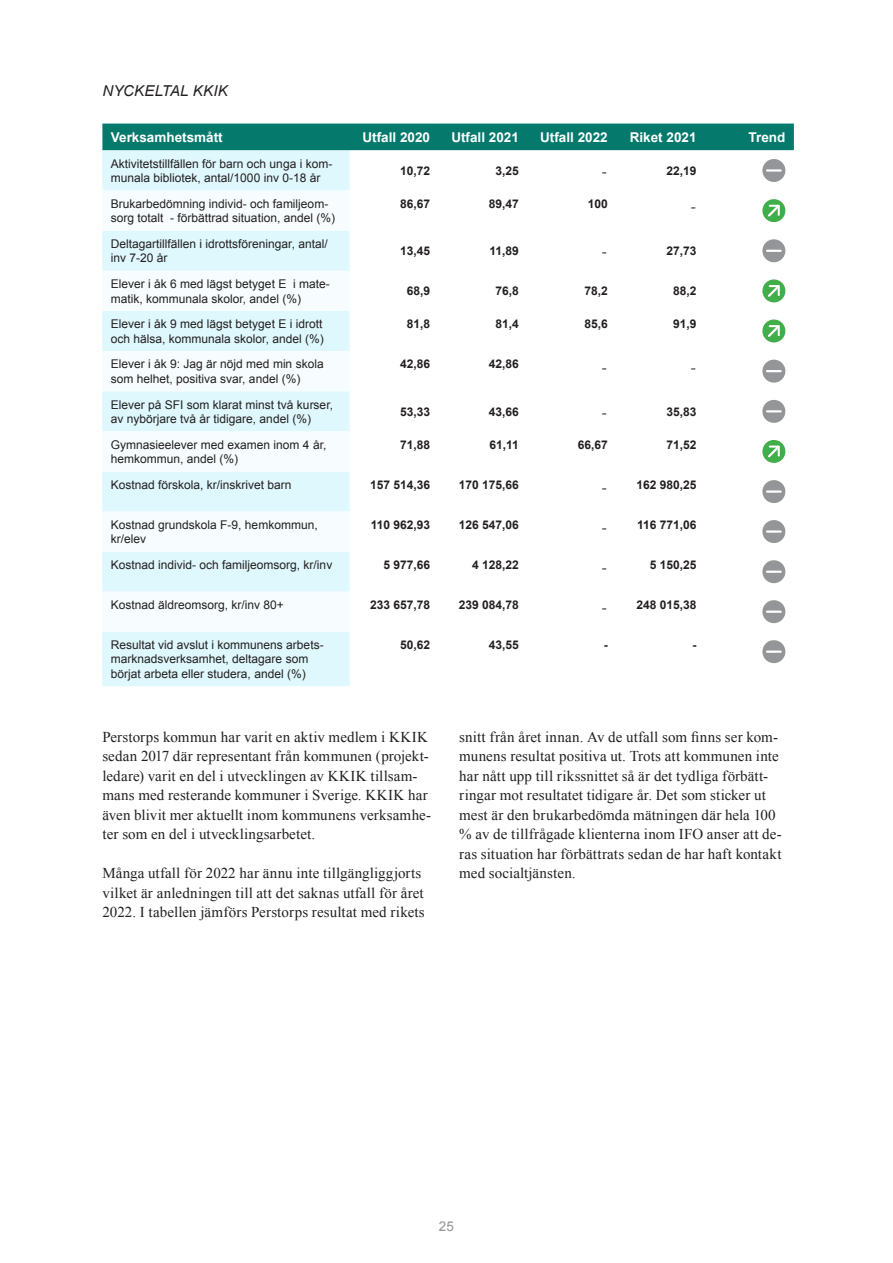
<style>
.page{position:relative;width:893px;height:1263px;background:#fff}
.page>*{position:absolute;margin:0;border:0;box-sizing:border-box;transform-origin:0 0}
.t1{font:18px "Minion Pro";color:#231f20}
.t2{font:15px/19.5px "Times New Roman";letter-spacing:.01em;color:#231f20}
.t3{font:italic 15px "Arial";letter-spacing:.015em;color:#231f20}
.t4{font:700 13.5px "Arial";color:#fff}
.t5{font:13.5px "Arial";color:#939598}
.t6{font:12px/14.4px "Arial";color:#231f20}
.t7{font:700 12px "Arial";color:#231f20}
.s1{font-family:"Minion Pro";font-weight:400;font-size:18px}
</style>
<div class="page">
<div style="left:102px;top:124px;width:692px;height:26px;background:#06796d"></div>
<div style="left:102px;top:150px;width:248px;height:536px;background:#def8fd"></div>
<svg style="left:102px;top:191px;width:248px;height:441px"></svg>
<svg style="left:762px;top:159px;width:23px;height:23px"></svg>
<svg style="left:762px;top:199px;width:24px;height:24px"></svg>
<svg style="left:762px;top:239px;width:23px;height:23px"></svg>
<svg style="left:762px;top:279px;width:24px;height:24px"></svg>
<svg style="left:762px;top:319px;width:24px;height:24px"></svg>
<svg style="left:762px;top:360px;width:23px;height:23px"></svg>
<svg style="left:762px;top:400px;width:23px;height:23px"></svg>
<svg style="left:762px;top:440px;width:24px;height:23px"></svg>
<svg style="left:762px;top:480px;width:23px;height:23px"></svg>
<svg style="left:762px;top:520px;width:23px;height:23px"></svg>
<svg style="left:762px;top:560px;width:23px;height:23px"></svg>
<svg style="left:762px;top:600px;width:23px;height:23px"></svg>
<svg style="left:762px;top:640px;width:23px;height:23px"></svg>
<p class="t3" style="left:102px;top:81px;width:127px">NYCKELTAL KKIK</p>
<p class="t4" style="left:111px;top:128px;width:113px">Verksamhetsmått</p>
<p class="t4" style="left:363px;top:128px;width:69px">Utfall 2020</p>
<p class="t4" style="left:451px;top:128px;width:69px">Utfall 2021</p>
<p class="t4" style="left:540px;top:128px;width:69px">Utfall 2022</p>
<p class="t4" style="left:630px;top:128px;width:68px">Riket 2021</p>
<p class="t4" style="left:749px;top:128px;width:38px">Trend</p>
<p class="t6" style="left:111px;top:156px;width:223px">Aktivitetstillfällen för barn och unga i kom&shy;munala bibliotek, antal/1000 inv 0-18 år</p>
<p class="t7" style="left:400px;top:163px;width:32px">10,72</p>
<p class="t7" style="left:496px;top:163px;width:25px">3,25</p>
<h1 class="t1" style="left:601px;top:159px;width:8px">-</h1>
<p class="t7" style="left:666px;top:163px;width:32px">22,19</p>
<p class="t6" style="left:111px;top:196px;width:226px">Brukarbedömning individ- och familjeom&shy;sorg totalt - förbättrad situation, andel (%)</p>
<p class="t7" style="left:400px;top:196px;width:32px">86,67</p>
<p class="t7" style="left:489px;top:196px;width:32px">89,47</p>
<p class="t7" style="left:588px;top:196px;width:22px">100</p>
<h1 class="t1" style="left:690px;top:194px;width:8px">-</h1>
<p class="t6" style="left:111px;top:237px;width:218px">Deltagartillfällen i idrottsföreningar, antal/ inv 7-20 år</p>
<p class="t7" style="left:400px;top:243px;width:32px">13,45</p>
<p class="t7" style="left:489px;top:243px;width:31px">11,89</p>
<h1 class="t1" style="left:601px;top:239px;width:8px">-</h1>
<p class="t7" style="left:666px;top:243px;width:32px">27,73</p>
<p class="t6" style="left:111px;top:277px;width:220px">Elever i åk 6 med lägst betyget E i mate&shy;matik, kommunala skolor, andel (%)</p>
<p class="t7" style="left:407px;top:283px;width:25px">68,9</p>
<p class="t7" style="left:496px;top:283px;width:25px">76,8</p>
<p class="t7" style="left:584px;top:283px;width:25px">78,2</p>
<p class="t7" style="left:673px;top:283px;width:25px">88,2</p>
<p class="t6" style="left:111px;top:317px;width:214px">Elever i åk 9 med lägst betyget E i idrott och hälsa, kommunala skolor, andel (%)</p>
<p class="t7" style="left:407px;top:316px;width:25px">81,8</p>
<p class="t7" style="left:496px;top:316px;width:25px">81,4</p>
<p class="t7" style="left:584px;top:316px;width:25px">85,6</p>
<p class="t7" style="left:673px;top:316px;width:25px">91,9</p>
<p class="t6" style="left:111px;top:357px;width:214px">Elever i åk 9: Jag är nöjd med min skola som helhet, positiva svar, andel (%)</p>
<p class="t7" style="left:400px;top:356px;width:32px">42,86</p>
<p class="t7" style="left:489px;top:356px;width:32px">42,86</p>
<h1 class="t1" style="left:601px;top:355px;width:8px">-</h1>
<h1 class="t1" style="left:690px;top:355px;width:8px">-</h1>
<p class="t6" style="left:111px;top:397px;width:224px">Elever på SFI som klarat minst två kurser, av nybörjare två år tidigare, andel (%)</p>
<p class="t7" style="left:400px;top:404px;width:32px">53,33</p>
<p class="t7" style="left:489px;top:404px;width:32px">43,66</p>
<h1 class="t1" style="left:601px;top:400px;width:8px">-</h1>
<p class="t7" style="left:666px;top:404px;width:32px">35,83</p>
<p class="t6" style="left:111px;top:437px;width:217px">Gymnasieelever med examen inom 4 år, hemkommun, andel (%)</p>
<p class="t7" style="left:400px;top:437px;width:32px">71,88</p>
<p class="t7" style="left:489px;top:437px;width:31px">61,11</p>
<p class="t7" style="left:578px;top:437px;width:32px">66,67</p>
<p class="t7" style="left:666px;top:437px;width:32px">71,52</p>
<p class="t6" style="left:111px;top:478px;width:182px">Kostnad förskola, kr/inskrivet barn</p>
<p class="t7" style="left:370px;top:477px;width:62px">157 514,36</p>
<p class="t7" style="left:459px;top:477px;width:62px">170 175,66</p>
<p class="t7" style="left:601px;top:477px;width:97px"><span class="s1">-</span> 162 980,25</p>
<p class="t6" style="left:111px;top:517px;width:208px">Kostnad grundskola F-9, hemkommun, kr/elev</p>
<p class="t7" style="left:371px;top:517px;width:61px">110 962,93</p>
<p class="t7" style="left:459px;top:517px;width:62px">126 547,06</p>
<p class="t7" style="left:601px;top:517px;width:97px"><span class="s1">-</span> 116 771,06</p>
<p class="t6" style="left:111px;top:558px;width:223px">Kostnad individ- och familjeomsorg, kr/inv</p>
<p class="t7" style="left:383px;top:557px;width:48px">5 977,66</p>
<p class="t7" style="left:472px;top:557px;width:48px">4 128,22</p>
<p class="t7" style="left:601px;top:557px;width:97px"><span class="s1">-</span> 5 150,25</p>
<p class="t6" style="left:111px;top:598px;width:175px">Kostnad äldreomsorg, kr/inv 80+</p>
<p class="t7" style="left:370px;top:597px;width:62px">233 657,78</p>
<p class="t7" style="left:459px;top:597px;width:62px">239 084,78</p>
<p class="t7" style="left:601px;top:597px;width:97px"><span class="s1">-</span> 248 015,38</p>
<p class="t6" style="left:111px;top:638px;width:214px">Resultat vid avslut i kommunens arbets&shy;marknadsverksamhet, deltagare som börjat arbeta eller studera, andel (%)</p>
<p class="t7" style="left:400px;top:637px;width:32px">50,62</p>
<p class="t7" style="left:489px;top:637px;width:32px">43,55</p>
<p class="t7" style="left:604px;top:637px;width:5px">-</p>
<p class="t7" style="left:693px;top:637px;width:5px">-</p>
<p class="t2" style="left:102px;top:727px;width:330px">Perstorps kommun har varit en aktiv medlem i KKIK sedan 2017 där representant från kommunen (projekt&shy;ledare) varit en del i utvecklingen av KKIK tillsam&shy;mans med resterande kommuner i Sverige. KKIK har även blivit mer aktuellt inom kommunens verksamhe&shy;ter som en del i utvecklingsarbetet.</p>
<p class="t2" style="left:459px;top:727px;width:324px">snitt-från-året-innan.-Av-de-utfall-som-finns-ser-kom&shy;munens resultat positiva ut. Trots att kommunen inte har nått upp till rikssnittet så är det tydliga förbätt&shy;ringar mot resultatet tidigare år. Det som sticker ut mest är den brukarbedömda mätningen där hela 100 % av de tillfrågade klienterna inom IFO anser att de&shy;ras situation har förbättrats sedan de har haft kontakt</p>
<p class="t2" style="left:102px;top:863px;width:321px">Många utfall för 2022 har ännu inte tillgängliggjorts</p>
<p class="t2" style="left:459px;top:863px;width:118px">med socialtjänsten.</p>
<p class="t2" style="left:102px;top:883px;width:324px">vilket är anledningen till att det saknas utfall för året<br>2022. I tabellen jämförs Perstorps resultat med rikets</p>
<p class="t5" style="left:439px;top:1218px;width:17px">25</p>
</div>
